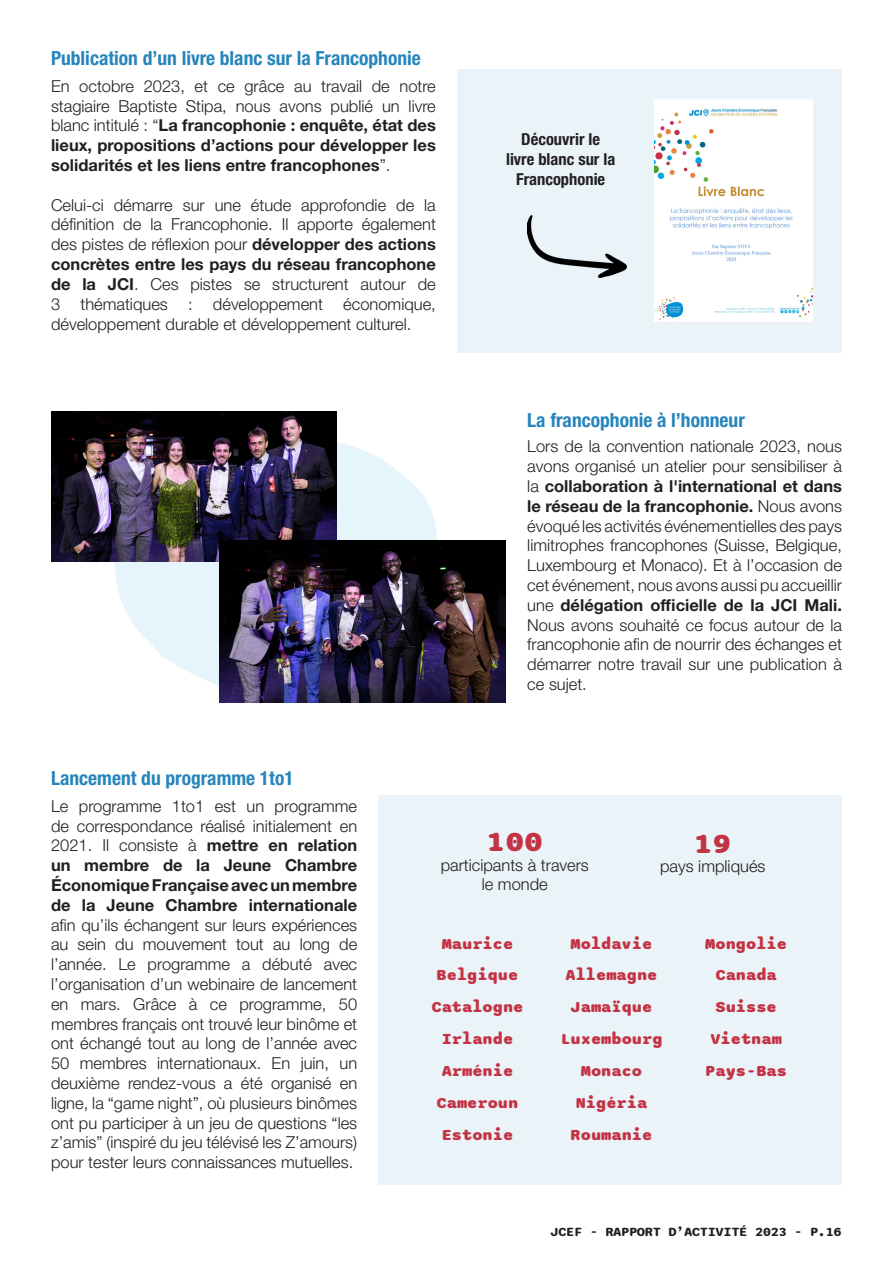
<style>
.page{position:relative;width:893px;height:1263px;background:#fff}
.page>*{position:absolute;margin:0;border:0;box-sizing:border-box;transform-origin:0 0}
.t1{font:800 30px "Sono";color:#c43344}
.t2{font:700 condensed 19.5px "Helvetica Neue LT Std";color:#2685bb}
.t3{font:300 16.5px/19.8px "Helvetica Neue LT Std";color:#231f20;text-align:justify}
.t4{font:700 16.5px/19.8px "Helvetica Neue LT Std";color:#231f20;text-align:justify}
.t5{font:800 16.5px "Sono";color:#c43344}
.t6{font:700 condensed 16.5px/19.8px "Helvetica Neue LT Std";color:#231f20;text-align:center}
.t7{font:700 13.5px "Sono";letter-spacing:-.035em;color:#231f20}
.s1{font-weight:300}
.s2{font-weight:700}
</style>
<div class="page">
<svg style="left:115px;top:428px;width:322px;height:275px;fill:#e6f4fb"></svg>
<div style="left:379px;top:795px;width:463px;height:389px;background:#e9f3f8"></div>
<div style="left:457px;top:69px;width:385px;height:284px;background:#e9f3f8"></div>
<img style="left:655px;top:100px;width:158px;height:222px">
<img style="left:527px;top:215px;width:99px;height:62px">
<img style="left:51px;top:411px;width:285px;height:151px">
<img style="left:220px;top:540px;width:285px;height:163px">
<p class="t2" style="left:51px;top:46px;width:371px">Publication d’un livre blanc sur la Francophonie</p>
<p class="t4" style="left:51px;top:76px;width:386px"><span class="s1">En octobre 2023, et ce grâce au travail de notre stagiaire Baptiste Stipa, nous avons publié un livre blanc intitulé : “</span>La francophonie : enquête, état des lieux, propositions d’actions pour développer les solidarités et les liens entre francophones<span class="s1">”.</span></p>
<p class="t3" style="left:51px;top:195px;width:386px">Celui-ci démarre sur une étude approfondie de la définition de la Francophonie. Il apporte également des pistes de réflexion pour <span class="s2">développer des actions concrètes entre les pays du réseau francophone de la JCI</span>. Ces pistes se structurent autour de 3 thématiques : développement économique, développement durable et développement culturel.</p>
<p class="t2" style="left:51px;top:766px;width:244px">Lancement du programme 1to1</p>
<p class="t6" style="left:506px;top:129px;width:111px">Découvrir le livre blanc sur la<br>Francophonie</p>
<p class="t2" style="left:527px;top:409px;width:219px">La francophonie à l’honneur</p>
<p class="t3" style="left:527px;top:436px;width:316px">Lors de la convention nationale 2023, nous avons organisé un atelier pour sensibiliser à la <span class="s2">collaboration à l'international et dans le réseau de la francophonie.</span> Nous avons évoqué les activités événementielles des pays limitrophes francophones (Suisse, Belgique, Luxembourg et Monaco). Et à l’occasion de cet événement, nous avons aussi pu accueillir une <span class="s2">délégation officielle de la JCI Mali.<br></span>Nous avons souhaité ce focus autour de la francophonie afin de nourrir des échanges et démarrer notre travail sur une publication à ce sujet.</p>
<p class="t3" style="left:51px;top:796px;width:308px">Le programme 1to1 est un programme de correspondance réalisé initialement en 2021. Il consiste à <span class="s2">mettre en relation un membre de la Jeune Chambre Économique Française avec un membre de la Jeune Chambre internationale </span>afin qu’ils échangent sur leurs expériences au sein du mouvement tout au long de l’année. Le programme a débuté avec l’organisation d’un webinaire de lancement en mars. Grâce à ce programme, 50 membres français ont trouvé leur binôme et ont échangé tout au long de l’année avec 50 membres internationaux. En juin, un deuxième rendez-vous a été organisé en ligne, la “game night”, où plusieurs binômes ont pu participer à un jeu de questions “les z’amis” (inspiré du jeu télévisé les Z’amours) pour tester leurs connaissances mutuelles.</p>
<p class="t1" style="left:487px;top:820px;width:57px">100</p>
<p class="t3" style="left:441px;top:855px;width:150px;text-align:center">participants à travers le monde</p>
<p class="t1" style="left:694px;top:821px;width:39px">19</p>
<p class="t3" style="left:660px;top:856px;width:107px">pays impliqués</p>
<p class="t5" style="left:442px;top:931px;width:73px">Maurice</p>
<p class="t5" style="left:437px;top:963px;width:83px">Belgique</p>
<p class="t5" style="left:431px;top:995px;width:93px">Catalogne</p>
<p class="t5" style="left:442px;top:1027px;width:73px">Irlande</p>
<p class="t5" style="left:442px;top:1058px;width:73px">Arménie</p>
<p class="t5" style="left:437px;top:1090px;width:83px">Cameroun</p>
<p class="t5" style="left:571px;top:931px;width:83px">Moldavie</p>
<p class="t5" style="left:566px;top:963px;width:93px">Allemagne</p>
<p class="t5" style="left:571px;top:995px;width:83px">Jamaïque</p>
<p class="t5" style="left:560px;top:1027px;width:104px">Luxembourg</p>
<p class="t5" style="left:581px;top:1058px;width:63px">Monaco</p>
<p class="t5" style="left:576px;top:1090px;width:73px">Nigéria</p>
<p class="t5" style="left:442px;top:1122px;width:73px">Estonie</p>
<p class="t5" style="left:571px;top:1122px;width:83px">Roumanie</p>
<p class="t5" style="left:705px;top:931px;width:83px">Mongolie</p>
<p class="t5" style="left:715px;top:963px;width:63px">Canada</p>
<p class="t5" style="left:715px;top:995px;width:63px">Suisse</p>
<p class="t5" style="left:710px;top:1027px;width:73px">Vietnam</p>
<p class="t5" style="left:705px;top:1058px;width:83px">Pays-Bas</p>
<p class="t7" style="left:550px;top:1222px;width:293px">JCEF - RAPPORT D’ACTIVITÉ 2023 - P.16</p>
</div>
